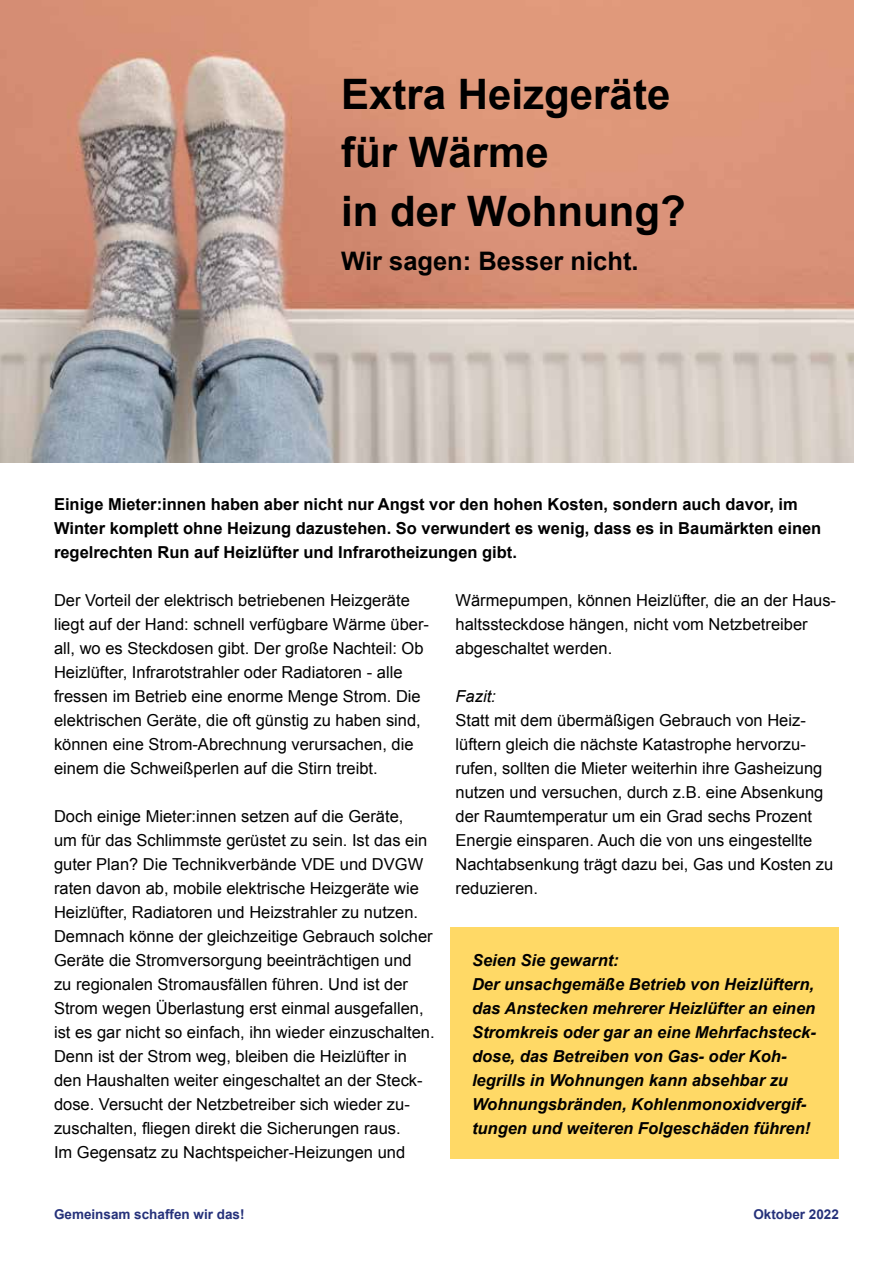
<style>
.page{position:relative;width:893px;height:1263px;background:#fff}
.page>*{position:absolute;margin:0;border:0;box-sizing:border-box;transform-origin:0 0}
.t1{font:700 42px/58.5px "Arial";color:#000}
.t2{font:700 25.5px "Arial";color:#000}
.t3{font:16.5px/24px "Arial";color:#000}
.t4{font:italic 700 16.5px/24px "Arial";color:#000}
.t5{font:700 16.5px/24px "Arial";color:#000}
.t6{font:italic 16.5px "Arial";color:#000}
.t7{font:700 13.5px "Arial";color:#25317a}
</style>
<div class="page">
<img style="left:0;top:0;width:853px;height:462px">
<div style="left:451px;top:927px;width:388px;height:231px;background:#ffd966"></div>
<h1 class="t1" style="left:341px;top:66px;width:346px">Extra Heizgeräte für Wärme<br>in der Wohnung?</h1>
<h2 class="t2" style="left:341px;top:244px;width:299px">Wir sagen: Besser nicht.</h2>
<p class="t5" style="left:54px;top:493px;width:769px">Einige Mieter:innen haben aber nicht nur Angst vor den hohen Kosten, sondern auch davor, im<br>Winter komplett ohne Heizung dazustehen. So verwundert es wenig, dass es in Baumärkten einen regelrechten Run auf Heizlüfter und Infrarotheizungen gibt.</p>
<p class="t3" style="left:54px;top:588px;width:377px">Der Vorteil der elektrisch betriebenen Heizgeräte liegt auf der Hand: schnell verfügbare Wärme über&shy;all, wo es Steckdosen gibt. Der große Nachteil: Ob Heizlüfter, Infrarotstrahler oder Radiatoren - alle fressen im Betrieb eine enorme Menge Strom. Die elektrischen Geräte, die oft günstig zu haben sind, können eine Strom-Abrechnung verursachen, die einem die Schweißperlen auf die Stirn treibt.</p>
<p class="t3" style="left:54px;top:804px;width:382px">Doch einige Mieter:innen setzen auf die Geräte,<br>um für das Schlimmste gerüstet zu sein. Ist das ein guter Plan? Die Technikverbände VDE und DVGW raten davon ab, mobile elektrische Heizgeräte wie Heizlüfter, Radiatoren und Heizstrahler zu nutzen.<br>Demnach könne der gleichzeitige Gebrauch solcher Geräte die Stromversorgung beeinträchtigen und<br>zu regionalen Stromausfällen führen. Und ist der Strom wegen Überlastung erst einmal ausgefallen, ist es gar nicht so einfach, ihn wieder einzuschalten.<br>Denn ist der Strom weg, bleiben die Heizlüfter in den Haushalten weiter eingeschaltet an der Steck&shy;dose. Versucht der Netzbetreiber sich wieder zu&shy;zuschalten, fliegen direkt die Sicherungen raus.<br>Im Gegensatz zu Nachtspeicher-Heizungen und</p>
<p class="t3" style="left:455px;top:589px;width:382px">Wärmepumpen, können Heizlüfter, die an der Haus&shy;haltssteckdose hängen, nicht vom Netzbetreiber abgeschaltet werden.</p>
<p class="t6" style="left:455px;top:686px;width:42px">Fazit:</p>
<p class="t3" style="left:455px;top:709px;width:379px">Statt mit dem übermäßigen Gebrauch von Heiz&shy;lüftern gleich die nächste Katastrophe hervorzu&shy;rufen, sollten die Mieter weiterhin ihre Gasheizung nutzen und versuchen, durch z.B. eine Absenkung der Raumtemperatur um ein Grad sechs Prozent Energie einsparen. Auch die von uns eingestellte Nachtabsenkung trägt dazu bei, Gas und Kosten zu reduzieren.</p>
<p class="t4" style="left:472px;top:949px;width:345px">Seien Sie gewarnt:<br>Der unsachgemäße Betrieb von Heizlüftern, das Anstecken mehrerer Heizlüfter an einen Stromkreis oder gar an eine Mehrfachsteck&shy;dose, das Betreiben von Gas- oder Koh&shy;legrills in Wohnungen kann absehbar zu Wohnungsbränden, Kohlenmonoxidvergif&shy;tungen und weiteren Folgeschäden führen!</p>
<p class="t7" style="left:54px;top:1205px;width:192px">Gemeinsam schaffen wir das!</p>
<p class="t7" style="left:753px;top:1205px;width:87px">Oktober 2022</p>
</div>
